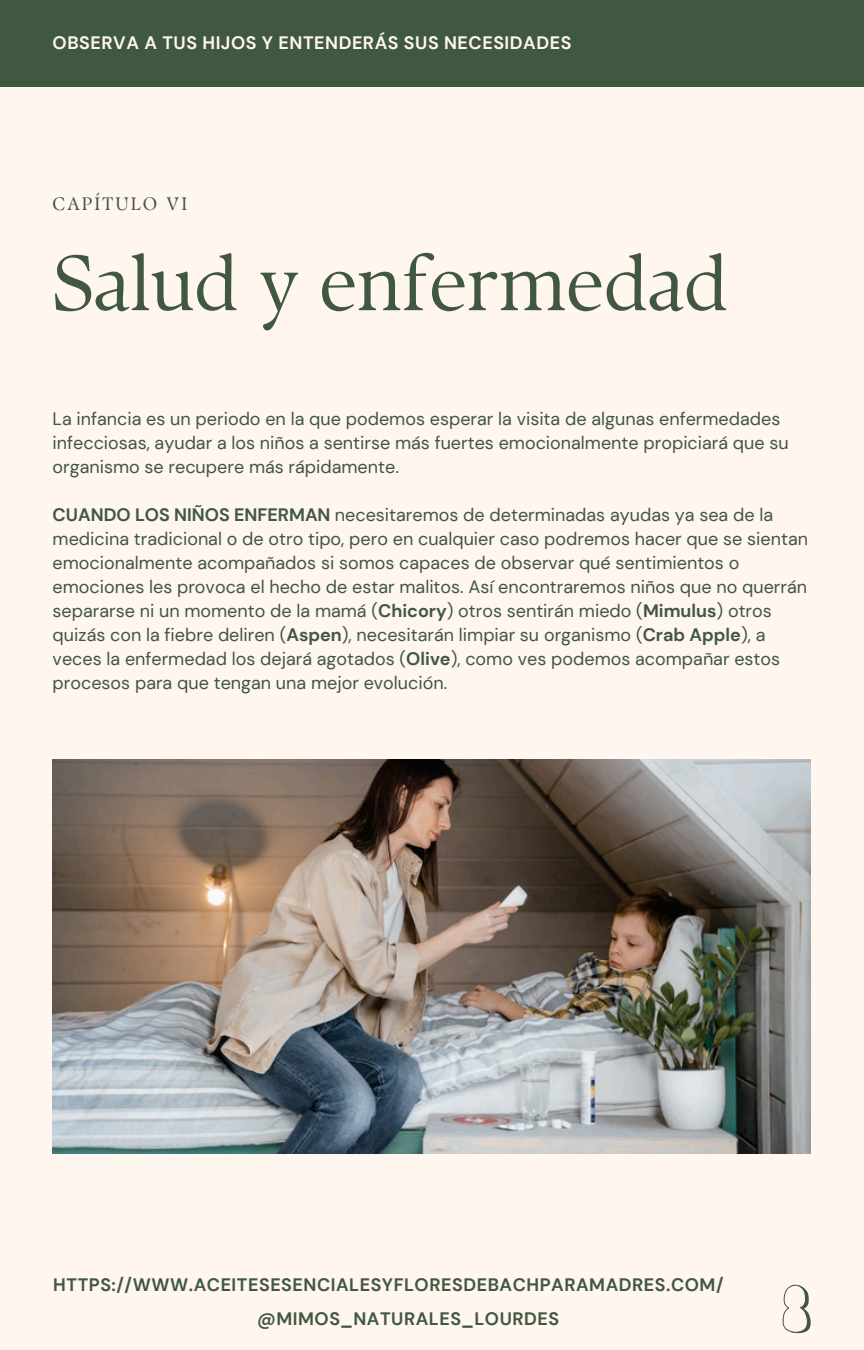
<style>
.page{position:relative;width:864px;height:1350px;background:#fff6ef}
.page>*{position:absolute;margin:0;border:0;box-sizing:border-box;transform-origin:0 0}
.t1{font:78.08px "TY Serif D";color:#405740}
.t2{font:18px/24.1px "DM Sans";color:#405740}
.t3{font:700 18px "DM Sans";letter-spacing:.03em;color:#405740}
.t4{font:700 18px "DM Sans";letter-spacing:.03em;color:#fff6ef}
.t5{font:18px "TY Serif D";letter-spacing:.12em;color:#405740}
.s1{font-weight:700}
</style>
<div class="page">
<div style="left:0;top:0;width:864px;height:86px;background:#405740"></div>
<img style="left:53px;top:760px;width:757px;height:393px">
<svg style="left:783px;top:1285px;width:28px;height:49px"></svg>
<p class="t4" style="left:53px;top:31px;width:520px">OBSERVA A TUS HIJOS Y ENTENDERÁS SUS NECESIDADES</p>
<h3 class="t5" style="left:53px;top:193px;width:136px">CAPÍTULO VI</h3>
<h2 class="t1" style="left:53px;top:236px;width:677px">Salud y enfermedad</h2>
<h1 class="t2" style="left:53px;top:406px;width:738px">La infancia es un periodo en la que podemos esperar la visita de algunas enfermedades infecciosas, ayudar a los niños a sentirse más fuertes emocionalmente propiciará que su organismo se recupere más rápidamente.</h1>
<p class="t2" style="left:53px;top:502px;width:757px"><span class="s1">CUANDO LOS NIÑOS ENFERMAN</span> necesitaremos de determinadas ayudas ya sea de la medicina tradicional o de otro tipo, pero en cualquier caso podremos hacer que se sientan emocionalmente acompañados si somos capaces de observar qué sentimientos o emociones les provoca el hecho de estar malitos. Así encontraremos niños que no querrán separarse ni un momento de la mamá (<span class="s1">Chicory</span>) otros sentirán miedo (<span class="s1">Mimulus</span>) otros quizás con la fiebre deliren (<span class="s1">Aspen</span>), necesitarán limpiar su organismo (<span class="s1">Crab Apple</span>), a veces la enfermedad los dejará agotados (<span class="s1">Olive</span>), como ves podemos acompañar estos procesos para que tengan una mejor evolución.</p>
<h2 class="t3" style="left:53px;top:1273px;width:672px">HTTPS://WWW.ACEITESESENCIALESYFLORESDEBACHPARAMADRES.COM/</h2>
<p class="t3" style="left:257px;top:1307px;width:304px">@MIMOS_NATURALES_LOURDES</p>
</div>
